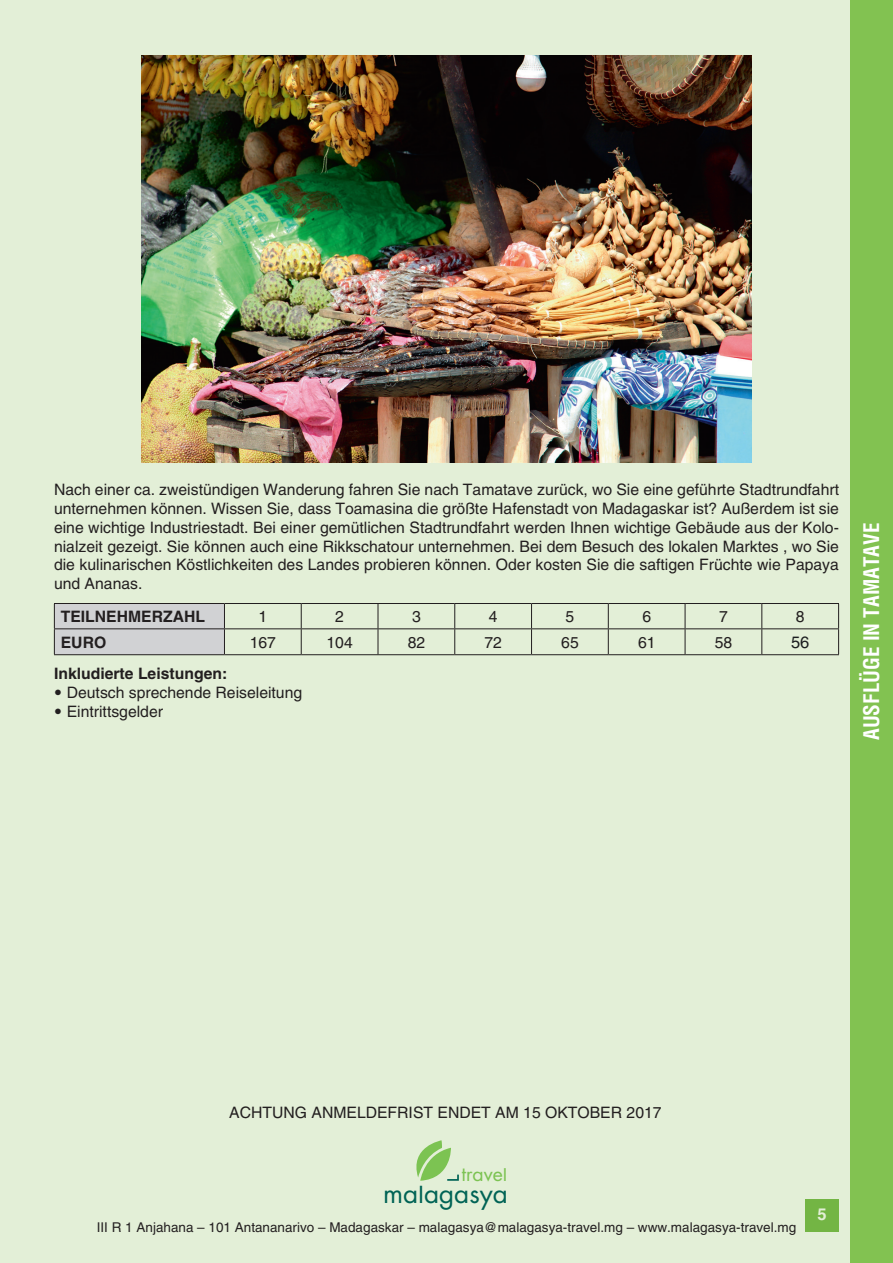
<style>
.page{position:relative;width:893px;height:1263px;background:#e3efd7}
.page>*{position:absolute;margin:0;border:0;box-sizing:border-box;transform-origin:0 0}
.t1{font:26.1px "Futura";color:#006355}
.t2{font:700 condensed 21px "Helvetica LT Std";color:#fff}
.t3{font:19.5px "Futura";color:#7cc352}
.t4{font:16.5px "Helvetica LT Std";color:#1b1d1f}
.t5{font:700 16.5px "Helvetica LT Std";color:#fff}
.t6{font:15.75px/18.8px "Helvetica LT Std";color:#231f20;text-align:justify}
.t7{font:700 15.75px "Helvetica LT Std";color:#231f20}
.t8{font:13.5px "Helvetica LT Std";color:#231f20}
.s1{font-family:"Helvetica Neue LT Std";font-weight:300;font-stretch:condensed}
.s2{font-size:15.6px}
.s3{font-size:20.85px}
</style>
<div class="page">
<div style="left:850px;top:0;width:43px;height:1263px;background:#82c251"></div>
<div style="left:805px;top:1199px;width:34px;height:32px;background:#73b544"></div>
<svg style="left:416px;top:1140px;width:43px;height:41px"></svg>
<img style="left:141px;top:55px;width:611px;height:407px">
<hr style="left:224px;top:628px;width:77px;height:1px;background:#231f20">
<hr style="left:301px;top:628px;width:77px;height:1px;background:#231f20">
<svg style="left:301px;top:604px;width:1px;height:50px"></svg>
<hr style="left:378px;top:628px;width:77px;height:1px;background:#231f20">
<svg style="left:378px;top:604px;width:1px;height:50px"></svg>
<hr style="left:455px;top:628px;width:76px;height:1px;background:#231f20">
<svg style="left:454px;top:604px;width:1px;height:50px"></svg>
<hr style="left:531px;top:628px;width:77px;height:1px;background:#231f20">
<svg style="left:531px;top:604px;width:1px;height:50px"></svg>
<hr style="left:608px;top:628px;width:77px;height:1px;background:#231f20">
<svg style="left:608px;top:604px;width:1px;height:50px"></svg>
<hr style="left:685px;top:628px;width:77px;height:1px;background:#231f20">
<svg style="left:685px;top:604px;width:1px;height:50px"></svg>
<hr style="left:762px;top:628px;width:77px;height:1px;background:#231f20">
<svg style="left:761px;top:604px;width:1px;height:50px"></svg>
<hr style="left:224px;top:603px;width:77px;height:1px;background:#231f20">
<hr style="left:301px;top:603px;width:77px;height:1px;background:#231f20">
<hr style="left:378px;top:603px;width:77px;height:1px;background:#231f20">
<hr style="left:455px;top:603px;width:76px;height:1px;background:#231f20">
<hr style="left:531px;top:603px;width:77px;height:1px;background:#231f20">
<hr style="left:608px;top:603px;width:77px;height:1px;background:#231f20">
<hr style="left:685px;top:603px;width:77px;height:1px;background:#231f20">
<hr style="left:762px;top:603px;width:77px;height:1px;background:#231f20">
<svg style="left:838px;top:604px;width:1px;height:50px"></svg>
<hr style="left:224px;top:654px;width:77px;height:1px;background:#231f20">
<hr style="left:301px;top:654px;width:77px;height:1px;background:#231f20">
<hr style="left:378px;top:654px;width:77px;height:1px;background:#231f20">
<hr style="left:455px;top:654px;width:76px;height:1px;background:#231f20">
<hr style="left:531px;top:654px;width:77px;height:1px;background:#231f20">
<hr style="left:608px;top:654px;width:77px;height:1px;background:#231f20">
<hr style="left:685px;top:654px;width:77px;height:1px;background:#231f20">
<hr style="left:762px;top:654px;width:77px;height:1px;background:#231f20">
<div style="left:54px;top:603px;width:171px;height:52px;background:#d1d2d4"></div>
<hr style="left:54px;top:654px;width:170px;height:1px;background:#231f20">
<p class="t6" style="left:54px;top:480px;width:787px">Nach einer ca. zweistündigen Wanderung fahren Sie nach Tamatave zurück, wo Sie eine geführte Stadtrundfahrt unternehmen können. Wissen Sie, dass Toamasina die größte Hafenstadt von Madagaskar ist? Außerdem ist sie eine wichtige Industriestadt. Bei einer gemütlichen Stadtrundfahrt werden Ihnen wichtige Gebäude aus der Kolo&shy;nialzeit gezeigt. Sie können auch eine Rikkschatour unternehmen. Bei dem Besuch des lokalen Marktes , wo Sie die kulinarischen Köstlichkeiten des Landes probieren können. Oder kosten Sie die saftigen Früchte wie Papaya und Ananas.</p>
<p class="t7" style="left:61px;top:607px;width:146px">TEILNEHMERZAHL</p>
<p class="t6" style="left:258px;top:607px;width:10px">1</p>
<p class="t6" style="left:335px;top:607px;width:10px">2</p>
<p class="t6" style="left:412px;top:607px;width:10px">3</p>
<p class="t6" style="left:489px;top:607px;width:10px">4</p>
<p class="t6" style="left:566px;top:607px;width:10px">5</p>
<p class="t6" style="left:642px;top:607px;width:10px">6</p>
<p class="t6" style="left:719px;top:607px;width:10px">7</p>
<p class="t6" style="left:796px;top:607px;width:10px">8</p>
<p class="t7" style="left:61px;top:633px;width:47px">EURO</p>
<p class="t6" style="left:250px;top:633px;width:28px">167</p>
<p class="t6" style="left:327px;top:633px;width:28px">104</p>
<p class="t6" style="left:408px;top:633px;width:19px">82</p>
<p class="t6" style="left:484px;top:633px;width:19px">72</p>
<p class="t6" style="left:561px;top:633px;width:19px">65</p>
<p class="t6" style="left:638px;top:633px;width:19px">61</p>
<p class="t6" style="left:715px;top:633px;width:19px">58</p>
<p class="t4" style="left:791px;top:633px;width:20px">56</p>
<p class="t7" style="left:54px;top:664px;width:175px">Inkludierte Leistungen:</p>
<p class="t6" style="left:54px;top:683px;width:250px"><span class="s1">•</span> Deutsch sprechende Reiseleitung</p>
<p class="t6" style="left:54px;top:702px;width:111px"><span class="s1">•</span> Eintrittsgelder</p>
<h2 class="t2" style="left:858px;top:740px;width:219px;rotate:-90deg">AUSFLÜGE IN TAMATAVE</h2>
<p class="t6" style="left:229px;top:1103px;width:434px">ACHTUNG ANMELDEFRIST ENDET AM 15 OKTOBER 2017</p>
<p class="t3" style="left:461px;top:1160px;width:48px">trave<span class="s2">l</span></p>
<h1 class="t1" style="left:383px;top:1175px;width:126px">ma<span class="s3">l</span>agasya</h1>
<p class="t8" style="left:97px;top:1219px;width:701px">III R 1 Anjahana – 101 Antananarivo – Madagaskar – malagasya@malagasya-travel.mg – www.malagasya-travel.mg</p>
<p class="t5" style="left:817px;top:1204px;width:11px">5</p>
</div>
